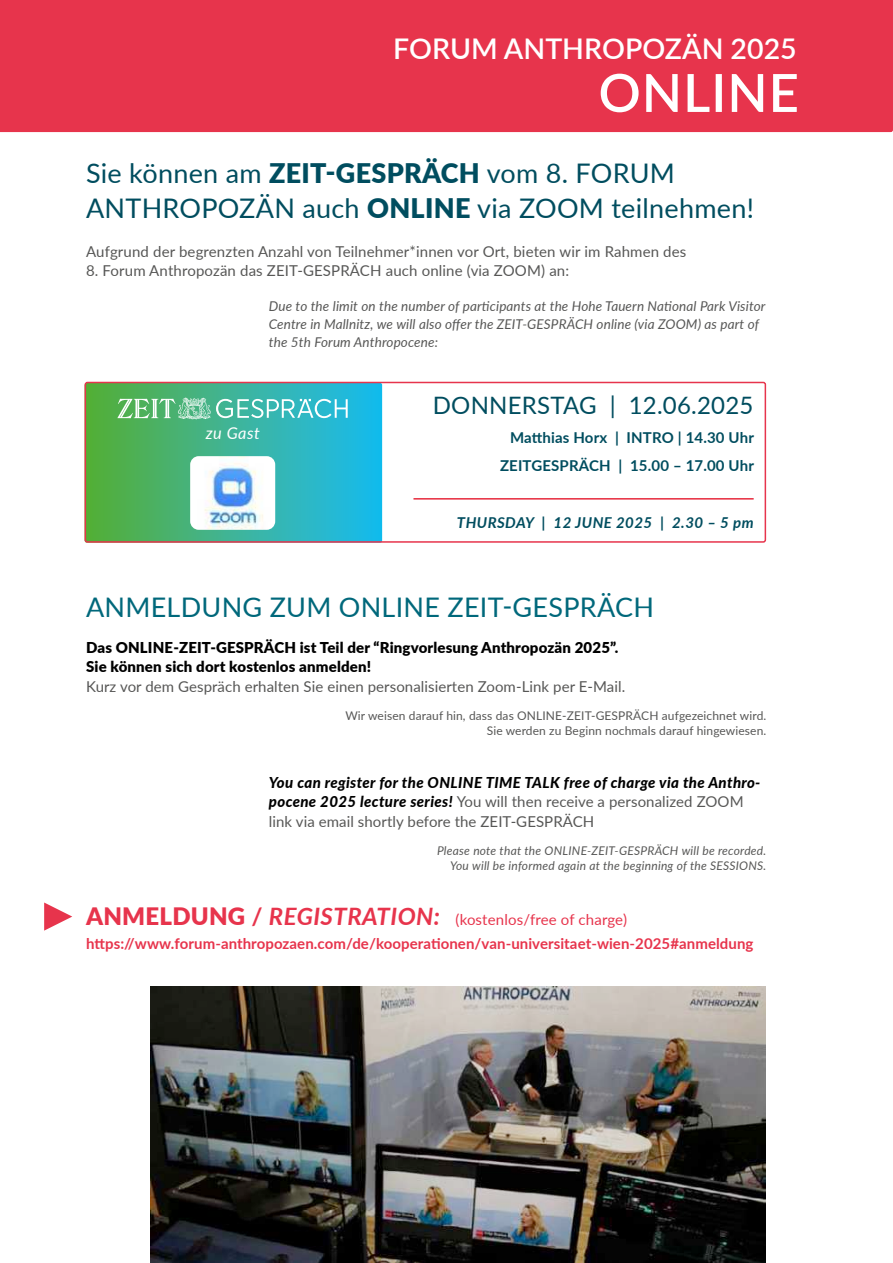
<style>
.page{position:relative;width:893px;height:1263px;background:#fff}
.page>*{position:absolute;margin:0;border:0;box-sizing:border-box;transform-origin:0 0}
.t1{font:600 28.5px "Lato";color:#fff}
.t2{font:27px/34.5px "Lato";letter-spacing:.01em;color:#004d5f}
.t3{font:27px "Lato";letter-spacing:.01em;color:#00687b}
.t4{font:24px "Lato";letter-spacing:.01em;color:#004d5f}
.t5{font:italic 16.35px "Lato";letter-spacing:.03em;color:#fff}
.t6{font:15px "Lato";letter-spacing:.01em;color:#575756}
.t7{font:italic 800 15px/19.5px "Lato";letter-spacing:.025em;color:#000}
.t8{font:700 15px/24px "Lato";letter-spacing:.005em;color:#e7344c}
.t9{font:900 15px/19.5px "Lato";letter-spacing:.01em;color:#000}
.t10{font:700 15px/28.5px "Lato";letter-spacing:.01em;color:#004d5f;text-align:right}
.t11{font:italic 700 15px "Lato";letter-spacing:.03em;color:#004d5f}
.t12{font:italic 13.5px/18px "Lato";letter-spacing:.01em;color:#575756}
.t13{font:12px/14.4px "Lato";letter-spacing:.01em;color:#575756;text-align:right}
.t14{font:italic 12px/14.4px "Lato";letter-spacing:.02em;color:#575756;text-align:right}
.s1{font-weight:900}
.s2{font-weight:400;font-style:normal;color:#575756}
.s3{font-weight:900;font-size:24px}
.s4{font-size:24px}
.s5{font-style:italic;font-size:24px}
.s6{font-weight:400}
</style>
<div class="page">
<div style="left:0;top:0;width:893px;height:132px;background:#e7344c"></div>
<svg style="left:601px;top:74px;width:196px;height:38px"></svg>
<svg style="left:85px;top:385px;width:297px;height:158px;background:#39b495"></svg>
<svg style="left:117px;top:398px;width:231px;height:22px;background:#6fc7b1"></svg>
<div style="left:85px;top:382px;width:681px;height:161px;border:2px solid #e7344c;border-radius:2px"></div>
<img style="left:190px;top:456px;width:85px;height:74px">
<img style="left:150px;top:987px;width:615px;height:276px">
<hr style="left:413px;top:498px;width:341px;height:2px;background:#e62a3c">
<svg style="left:44px;top:902px;width:28px;height:29px"></svg>
<h1 class="t1" style="left:393px;top:28px;width:405px">FORUM ANTHROPOZÄN 2025</h1>
<h2 class="t2" style="left:86px;top:155px;width:669px">Sie können am <span class="s1">ZEIT-GESPRÄCH</span> vom 8. FORUM<br>ANTHROPOZÄN auch <span class="s1">ONLINE</span> via ZOOM teilnehmen!</h2>
<p class="t6" style="left:86px;top:241px;width:602px">Aufgrund der begrenzten Anzahl von Teilnehmer*innen vor Ort, bieten wir im Rahmen des</p>
<p class="t6" style="left:86px;top:260px;width:485px">8. Forum Anthropozän das ZEIT-GESPRÄCH auch online (via ZOOM) an:</p>
<p class="t12" style="left:269px;top:296px;width:498px">Due to the limit on the number of parvcipants at the Hohe Tauern Navonal Park Visitor<br>Centre in Mallnitz, we will also ofer the ZEIT-GESPRÄCH online (via ZOOM) as part of the 5th Forum Anthropocene:</p>
<p class="t5" style="left:206px;top:421px;width:56px">zu Gast</p>
<h3 class="t4" style="left:433px;top:388px;width:322px">DONNERSTAG | 12.06.2025</h3>
<p class="t10" style="left:500px;top:422px;width:255px">Mawhias Horx | INTRO | 14.30 Uhr<br>ZEITGESPRÄCH | 15.00 3 17.00 Uhr</p>
<p class="t11" style="left:457px;top:512px;width:298px">THURSDAY | 12 JUNE 2025 | 2.30 3 5 pm</p>
<h2 class="t3" style="left:86px;top:587px;width:569px">ANMELDUNG ZUM ONLINE ZEIT-GESPRÄCH</h2>
<p class="t9" style="left:86px;top:637px;width:534px">Das ONLINE-ZEIT-GESPRÄCH ist Teil der &lt;Ringvorlesung Anthropozän 2025=.<br>Sie können sich dort kostenlos anmelden!</p>
<p class="t6" style="left:86px;top:675px;width:541px">Kurz vor dem Gespräch erhalten Sie einen personalisierten Zoom-Link per E-Mail.</p>
<p class="t13" style="left:345px;top:708px;width:422px">Wir weisen darauf hin, dass das ONLINE-ZEIT-GESPRÄCH aufgezeichnet wird.<br>Sie werden zu Beginn nochmals darauf hingewiesen.</p>
<p class="t7" style="left:269px;top:774px;width:493px">You can register for the ONLINE TIME TALK free of charge via the Anthro&shy;pocene 2025 lecture series! <span class="s2">You will then receive a personalized ZOOM link via email shortly before the ZEIT-GESPRÄCH</span></p>
<p class="t14" style="left:437px;top:843px;width:331px">Please note that the ONLINE-ZEIT-GESPRÄCH will be recorded.<br>You will be informed again at the beginning of the SESSIONS.</p>
<p class="t8" style="left:86px;top:907px;width:669px"><span class="s3">ANMELDUNG</span> <span class="s4">/</span> <span class="s5">REGISTRATION:</span> <span class="s6">(kostenlos/free of charge) </span>hwps://www.forum-anthropozaen.com/de/kooperavonen/van-universitaet-wien-2025#anmeldung</p>
</div>
